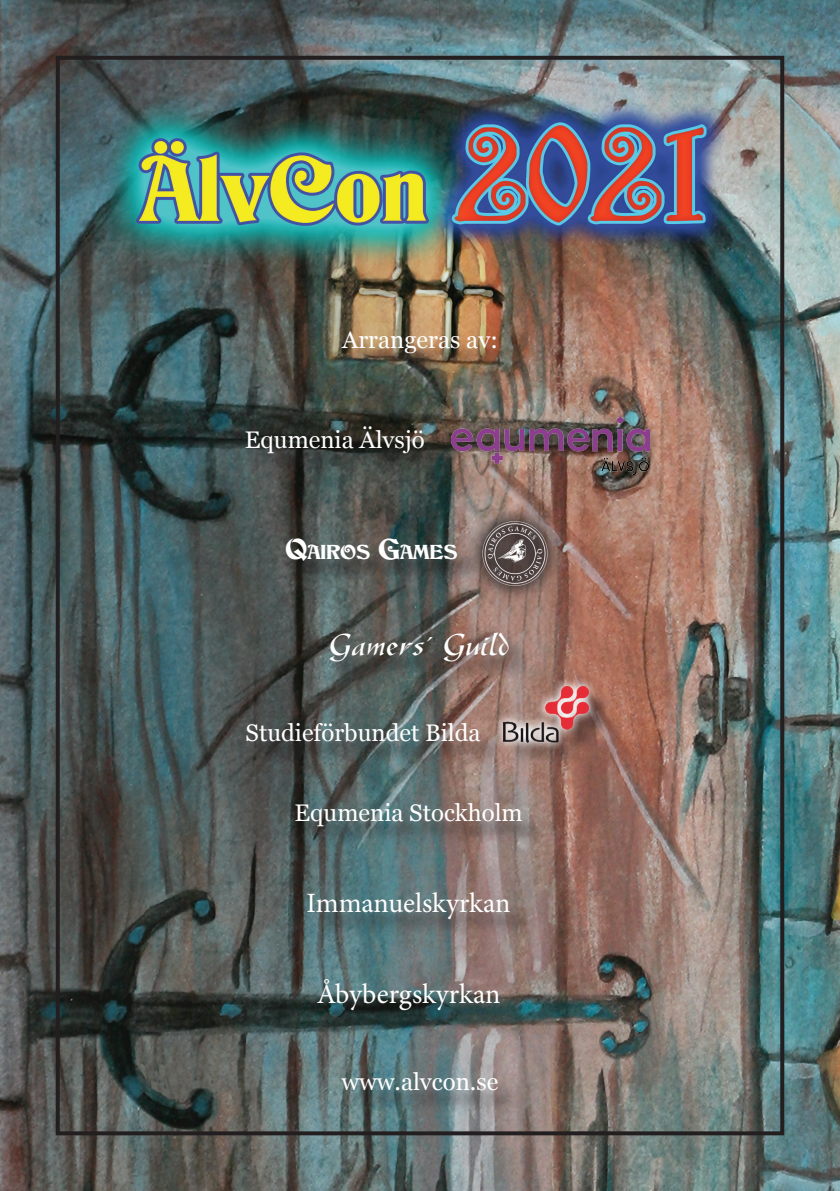
<style>
.page{position:relative;width:840px;height:1191px;background:#fff}
.page>*{position:absolute;margin:0;border:0;box-sizing:border-box;transform-origin:0 0}
.t1{font:32px "Gaze Normal";color:#fff}
.t2{font:28px "Minion Pro";letter-spacing:-.005em;color:#fff}
.t3{font:24px "Georgia";color:#fff}
.t4{font:19.6px "Deneane";color:#fff}
.s1{font-size:28px}
</style>
<div class="page">
<img style="left:0;top:0;width:839px;height:1191px">
<div style="left:56px;top:56px;width:727px;height:1079px;border:4px solid #231f20"></div>
<div style="left:250px;top:727px;width:253px;height:38px;background:#231f20;opacity:.75"></div>
<div style="left:345px;top:1076px;width:176px;height:38px;background:#231f20;opacity:.75"></div>
<svg style="left:250px;top:430px;width:198px;height:47px"></svg>
<div style="left:289px;top:542px;width:255px;height:492px;background:#231f20;opacity:.75"></div>
<div style="left:506px;top:690px;width:106px;height:76px;background:#231f20;opacity:.75"></div>
<svg style="left:493px;top:676px;width:105px;height:75px"></svg>
<img style="left:503px;top:686px;width:84px;height:56px">
<img style="left:450px;top:489px;width:129px;height:129px">
<img style="left:451px;top:417px;width:197px;height:57px">
<div style="left:441px;top:418px;width:158px;height:55px;background:#231f20;opacity:.75"></div>
<div style="left:581px;top:406px;width:78px;height:55px;background:#231f20;opacity:.75"></div>
<img style="left:97px;top:98px;width:631px;height:169px">
<div style="left:346px;top:336px;width:173px;height:41px;background:#231f20;opacity:.75"></div>
<p class="t3" style="left:342px;top:326px;width:157px">Arrangeras av:</p>
<p class="t3" style="left:244px;top:426px;width:181px">Equmenia Älvsjö</p>
<p class="t4" style="left:285px;top:540px;width:173px"><span class="s1">Q</span>AIROS <span class="s1">G</span>AMES</p>
<h1 class="t1" style="left:329px;top:627px;width:182px">Gamers´ Guild</h1>
<p class="t3" style="left:245px;top:719px;width:236px">Studieförbundet Bilda</p>
<p class="t3" style="left:294px;top:799px;width:230px">Equmenia Stockholm</p>
<p class="t2" style="left:306px;top:884px;width:205px">Immanuelskyrkan</p>
<p class="t2" style="left:316px;top:975px;width:185px">Åbybergskyrkan</p>
<p class="t3" style="left:341px;top:1068px;width:158px">www.alvcon.se</p>
</div>
